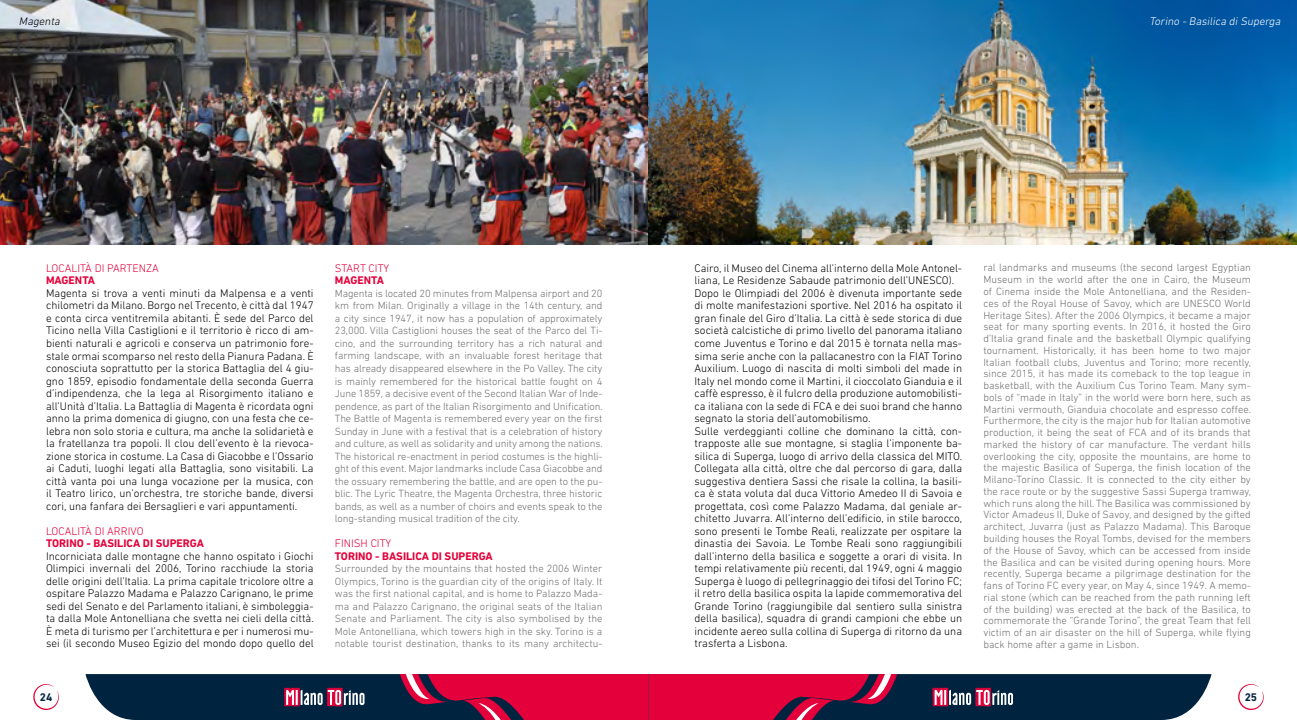
<style>
.page{position:relative;width:1297px;height:720px;background:#fff}
.page>*{position:absolute;margin:0;border:0;box-sizing:border-box;transform-origin:0 0}
.t1{font:300 11.25px/12.5px "DIN Next LT Pro";color:#000;text-align:justify}
.t2{font:700 11.25px "DIN Next LT Pro";color:#e4003a}
.t3{font:300 11.25px "DIN Next LT Pro";color:#e4003a}
.t4{font:italic 300 11.25px "DIN Next LT Pro";color:#fff}
.t5{font:italic 300 11.25px "DIN Next LT Pro";color:#000}
.t6{font:700 11.25px "DIN Next LT Pro";color:#002340}
.t7{font:300 10.62px/11.8px "DIN Next LT Pro";color:#706f6f;text-align:justify}
</style>
<div class="page">
<img style="left:0;top:0;width:648px;height:244px">
<img style="left:648px;top:0;width:649px;height:244px">
<svg style="left:33px;top:684px;width:26px;height:25px"></svg>
<svg style="left:1238px;top:684px;width:26px;height:25px"></svg>
<svg style="left:86px;top:674px;width:1125px;height:45px;background:#612148"></svg>
<p class="t5" style="left:19px;top:14px;width:45px">Magenta</p>
<p class="t4" style="left:1149px;top:14px;width:135px">Torino - Basilica diSuperga</p>
<p class="t3" style="left:46px;top:261px;width:114px">LOCALITÀ DI PARTENZA</p>
<p class="t2" style="left:46px;top:274px;width:51px">MAGENTA</p>
<p class="t1" style="left:46px;top:286px;width:269px">Magenta si trova a venti minuti da Malpensa e a venti chilometri da Milano. Borgo nel Trecento, è città dal 1947 e conta circa ventitremila abitanti. È sede del Parco del Ticino nella Villa Castiglioni e il territorio è ricco di am&shy;bienti naturali e agricoli e conserva un patrimonio fore&shy;stale ormai scomparso nel resto della Pianura Padana. È conosciuta soprattutto per la storica Battaglia del 4 giu&shy;gno 1859, episodio fondamentale della seconda Guerra d’indipendenza, che la lega al Risorgimento italiano e all’Unità d’Italia. La Battaglia di Magenta è ricordata ogni anno la prima domenica di giugno, con una festa che ce&shy;lebra non solo storia e cultura, ma anche la solidarietà e la fratellanza tra popoli. Il clou dell’evento è la rievoca&shy;zione storica in costume. La Casa di Giacobbe e l’Ossario ai Caduti, luoghi legati alla Battaglia, sono visitabili. La città vanta poi una lunga vocazione per la musica, con il Teatro lirico, un’orchestra, tre storiche bande, diversi cori, una fanfara dei Bersaglieri e vari appuntamenti.</p>
<p class="t3" style="left:46px;top:524px;width:99px">LOCALITÀ DI ARRIVO</p>
<p class="t2" style="left:46px;top:536px;width:159px">TORINO - BASILICA DI SUPERGA</p>
<p class="t1" style="left:46px;top:549px;width:269px">Incorniciata dalle montagne che hanno ospitato i Giochi Olimpici invernali del 2006, Torino racchiude la storia delle origini dell’Italia. La prima capitale tricolore oltre a ospitare Palazzo Madama e Palazzo Carignano, le prime sedi del Senato e del Parlamento italiani, è simboleggia&shy;ta dalla Mole Antonelliana che svetta nei cieli della città.<br>È meta di turismo per l’architettura e per i numerosi mu&shy;sei (il secondo Museo Egizio del mondo dopo quello del</p>
<p class="t3" style="left:335px;top:261px;width:56px">START CITY</p>
<p class="t2" style="left:335px;top:274px;width:51px">MAGENTA</p>
<p class="t7" style="left:335px;top:287px;width:269px;line-height:12.5px">Magenta is located 20 minutes from Malpensa airport and 20 km from Milan. Originally a village in the 14th century, and a city since 1947, it now has a population of approximately 23,000. Villa Castiglioni houses the seat of the Parco del Ti&shy;cino, and the surrounding territory has a rich natural and farming landscape, with an invaluable forest heritage that has already disappeared elsewhere in the Po Valley. The city is mainly remembered for the historical battle fought on 4<br>June 1859, a decisive event of the Second Italian War of Inde&shy;pendence, as part of the Italian Risorgimento and Unification.<br>The Battle of Magenta is remembered every year on the first Sunday in June with a festival that is a celebration of history and culture, as well as solidarity and unity among the nations.<br>The historical re-enactment in period costumes is the highli&shy;ght of this event. Major landmarks include Casa Giacobbe and the ossuary remembering the battle, and are open to the pu&shy;blic. The Lyric Theatre, the Magenta Orchestra, three historic bands, as well as a number of choirs and events speak to the long-standing musical tradition of the city.</p>
<p class="t3" style="left:335px;top:536px;width:58px">FINISH CITY</p>
<p class="t2" style="left:335px;top:549px;width:159px">TORINO - BASILICA DI SUPERGA</p>
<p class="t7" style="left:335px;top:562px;width:269px;line-height:12.5px">Surrounded by the mountains that hosted the 2006 Winter Olympics, Torino is the guardian city of the origins of Italy. It was the first national capital, and is home to Palazzo Mada&shy;ma and Palazzo Carignano, the original seats of the Italian Senate and Parliament. The city is also symbolised by the Mole Antonelliana, which towers high in the sky. Torino is a notable tourist destination, thanks to its many architectu-</p>
<p class="t1" style="left:694px;top:261px;width:269px;text-align:left">Cairo, il Museo del Cinema all’interno della Mole Antonel&shy;liana, Le Residenze Sabaude patrimonio dell’UNESCO).<br>Dopo le Olimpiadi del 2006 è divenuta importante sede di molte manifestazioni sportive. Nel 2016 ha ospitato il gran finale del Giro d’Italia. La città è sede storica di due società calcistiche di primo livello del panorama italiano come Juventus e Torino e dal 2015 è tornata nella mas&shy;sima serie anche con la pallacanestro con la FIAT Torino Auxilium. Luogo di nascita di molti simboli del made in Italy nel mondo come il Martini, il cioccolato Gianduia e il caffè espresso, è il fulcro della produzione automobilisti&shy;ca italiana con la sede di FCA e dei suoi brand che hanno segnato la storia dell’automobilismo.<br>Sulle verdeggianti colline che dominano la città, con&shy;trapposte alle sue montagne, si staglia l’imponente ba&shy;silica di Superga, luogo di arrivo della classica del MITO.<br>Collegata alla città, oltre che dal percorso di gara, dalla suggestiva dentiera Sassi che risale la collina, la basili&shy;ca è stata voluta dal duca Vittorio Amedeo II di Savoia e progettata, così come Palazzo Madama, dal geniale ar&shy;chitetto Juvarra. All’interno dell’edificio, in stile barocco, sono presenti le Tombe Reali, realizzate per ospitare la dinastia dei Savoia. Le Tombe Reali sono raggiungibili dall’interno della basilica e soggette a orari di visita. In tempi relativamente più recenti, dal 1949, ogni 4 maggio Superga è luogo di pellegrinaggio dei tifosi del Torino FC; il retro della basilica ospita la lapide commemorativa del Grande Torino (raggiungibile dal sentiero sulla sinistra della basilica), squadra di grandi campioni che ebbe un incidente aereo sulla collina di Superga di ritorno da una trasferta a Lisbona.</p>
<p class="t7" style="left:983px;top:262px;width:269px">ral landmarks and museums (the second largest Egyptian Museum in the world after the one in Cairo, the Museum of Cinema inside the Mole Antonelliana, and the Residen&shy;ces of the Royal House of Savoy, which are UNESCO World Heritage Sites). After the 2006 Olympics, it became a major seat for many sporting events. In 2016, it hosted the Giro d’Italia grand finale and the basketball Olympic qualifying tournament. Historically, it has been home to two major Italian football clubs, Juventus and Torino; more recently, since 2015, it has made its comeback to the top league in basketball, with the Auxilium Cus Torino Team. Many sym&shy;bols of “made in Italy” in the world were born here, such as Martini vermouth, Gianduia chocolate and espresso coffee.<br>Furthermore, the city is the major hub for Italian automotive production, it being the seat of FCA and of its brands that marked the history of car manufacture. The verdant hills overlooking the city, opposite the mountains, are home to the majestic Basilica of Superga, the finish location of the Milano-Torino Classic. It is connected to the city either by the race route or by the suggestive Sassi Superga tramway, which runs along the hill. The Basilica was commissioned by Victor Amadeus II, Duke of Savoy, and designed by the gifted architect, Juvarra (just as Palazzo Madama). This Baroque building houses the Royal Tombs, devised for the members of the House of Savoy, which can be accessed from inside the Basilica and can be visited during opening hours. More recently, Superga became a pilgrimage destination for the fans of Torino FC every year, on May 4, since 1949. A memo&shy;rial stone (which can be reached from the path running left of the building) was erected at the back of the Basilica, to commemorate the “Grande Torino”, the great Team that fell victim of an air disaster on the hill of Superga, while flying back home after a game in Lisbon.</p>
<p class="t6" style="left:40px;top:690px;width:14px">24</p>
<p class="t6" style="left:1245px;top:690px;width:14px">25</p>
</div>
